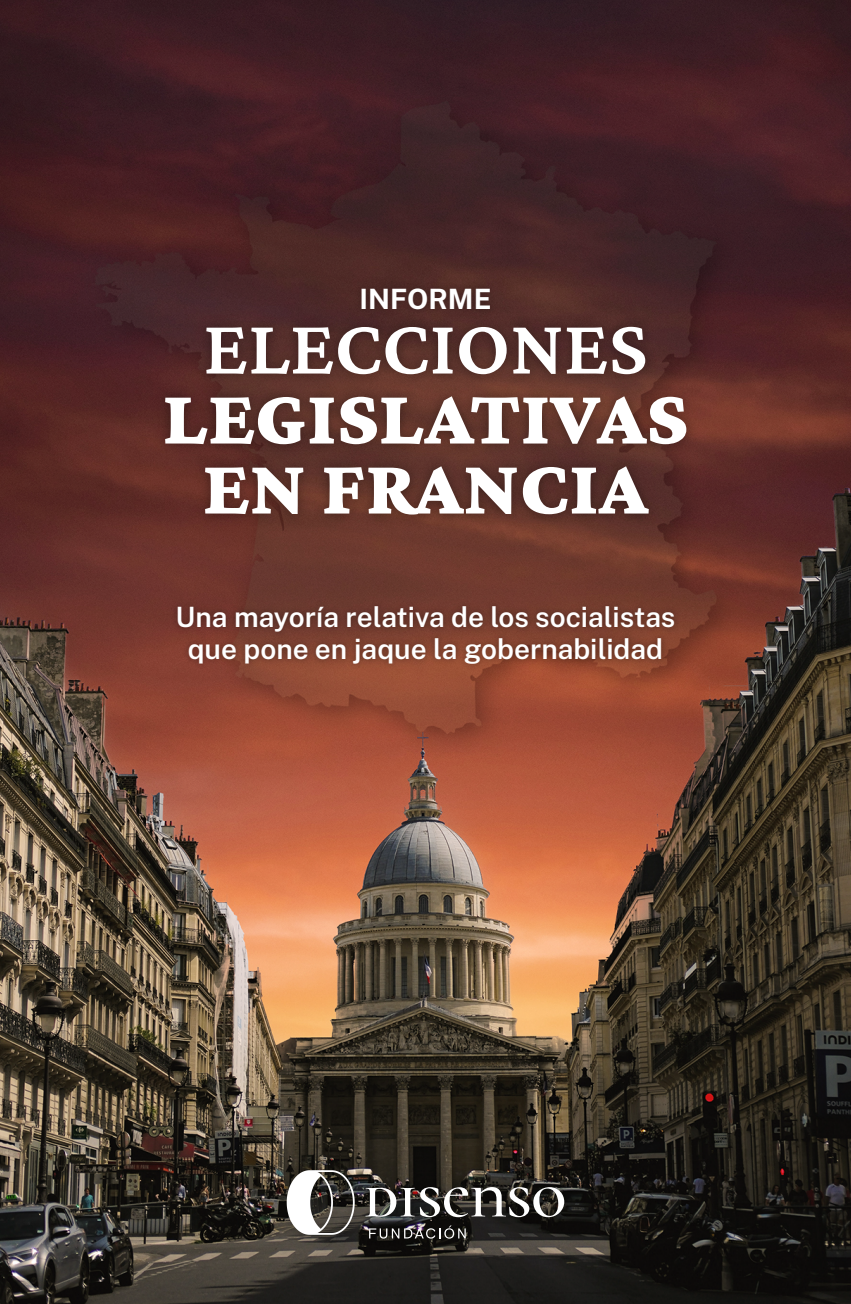
<style>
.page{position:relative;width:851px;height:1304px;background:#fff}
.page>*{position:absolute;margin:0;border:0;box-sizing:border-box;transform-origin:0 0}
.t1{font:900 80px/70px "Crimson Pro";color:#fff;text-align:center}
.t2{font:600 80px "Crimson Pro";color:#fff}
.t3{font:600 28px/32px "Public Sans";color:#fff;text-align:center}
.t4{font:700 28px "Public Sans";color:#fff}
</style>
<div class="page">
<img style="left:0;top:0;width:850px;height:1304px">
<img style="left:28px;top:274px;width:795px;height:52px">
<img style="left:49px;top:293px;width:753px;height:261px">
<img style="left:56px;top:594px;width:738px;height:82px">
<img style="left:273px;top:1157px;width:305px;height:95px">
<svg style="left:365px;top:1187px;width:199px;height:30px"></svg>
<svg style="left:369px;top:1225px;width:96px;height:14px"></svg>
<svg style="left:287px;top:1170px;width:67px;height:65px"></svg>
<p class="t4" style="left:359px;top:278px;width:133px">INFORME</p>
<h1 class="t2" style="left:203px;top:297px;width:445px">ELECCIONES</h1>
<h1 class="t1" style="left:163px;top:381px;width:527px">LEGISLATIVAS<br>EN FRANCIA</h1>
<p class="t3" style="left:175px;top:599px;width:501px">Una mayoría relativa de los socialistas que pone en jaque la gobernabilidad</p>
</div>
